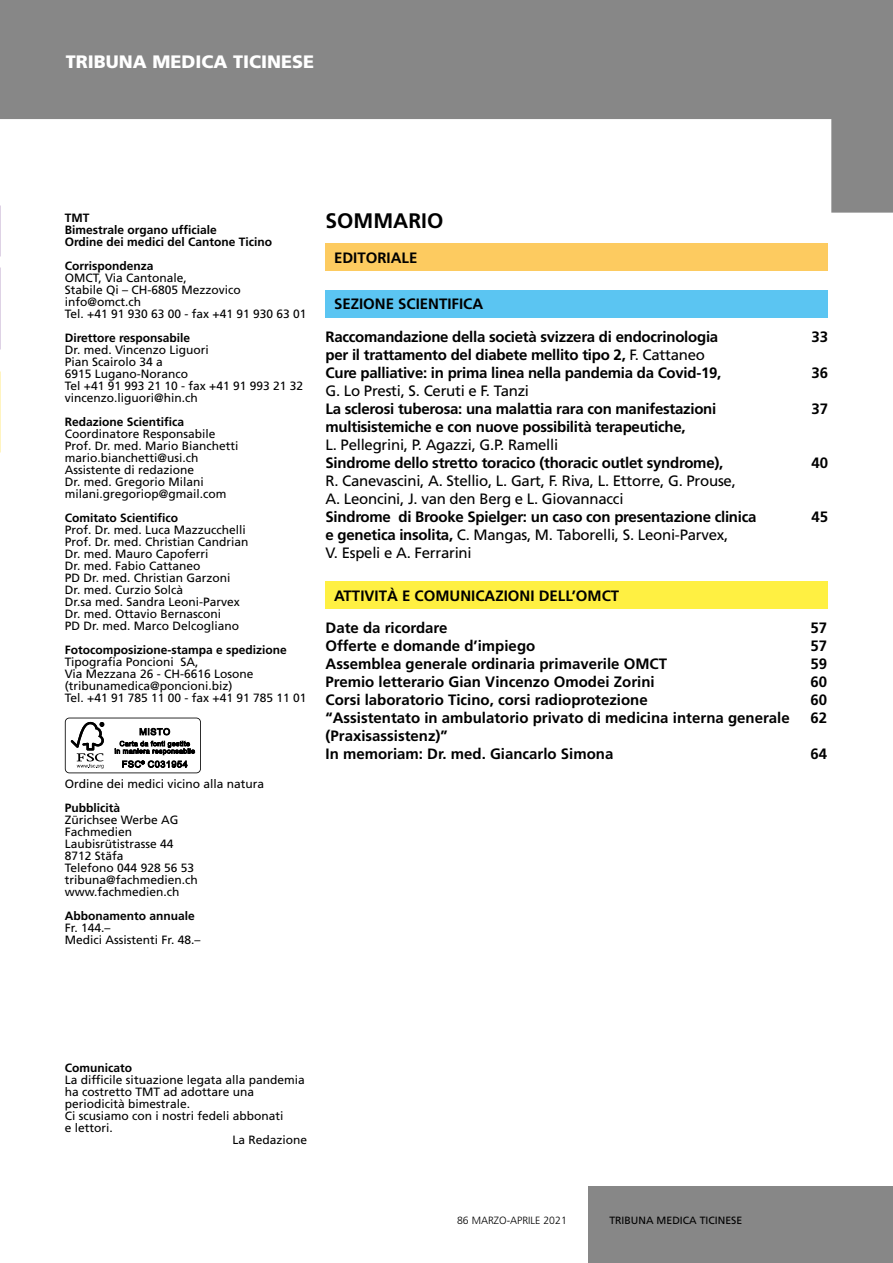
<style>
.page{position:relative;width:893px;height:1263px;background:#fff}
.page>*{position:absolute;margin:0;border:0;box-sizing:border-box;transform-origin:0 0}
.t1{font:700 21px "Frutiger";color:#000}
.t2{font:900 18px "Frutiger";color:#fff}
.t3{font:700 15px/32.2px "Frutiger";letter-spacing:-.015em;color:#000}
.t4{font:15px/18px "Frutiger";letter-spacing:-.015em;color:#000}
.t5{font:12px/12px "Frutiger";color:#000}
.t6{font:700 12px/12px "Frutiger";color:#000}
.t7{font:10.5px "Frutiger";color:#000}
.t8{font:300 10.5px "Frutiger";color:#000}
.s1{font-weight:400}
.s2{font-weight:700}
</style>
<div class="page">
<div style="left:588px;top:1186px;width:305px;height:77px;background:#878787"></div>
<svg style="left:1px;top:0;width:892px;height:213px;fill:#878787"></svg>
<svg style="left:65px;top:718px;width:136px;height:55px"></svg>
<img style="left:0;top:0;width:1px;height:1082px">
<hr style="left:0;top:899px;width:1px;height:211px;background:#fff">
<img style="left:0;top:539px;width:1px;height:470px">
<div style="left:325px;top:243px;width:503px;height:28px;background:#fdcb60"></div>
<div style="left:325px;top:290px;width:503px;height:28px;background:#5bc5f2"></div>
<div style="left:325px;top:581px;width:503px;height:28px;background:#fff042"></div>
<h2 class="t2" style="left:66px;top:51px;width:250px">TRIBUNA MEDICA TICINESE</h2>
<p class="t6" style="left:65px;top:211px;width:209px">TMT<br>Bimestrale organo ufficiale<br>Ordine dei medici del Cantone Ticino</p>
<p class="t6" style="left:65px;top:259px;width:90px">Corrispondenza</p>
<p class="t5" style="left:65px;top:271px;width:243px">OMCT, Via Cantonale,<br>Stabile Qi – CH-6805 Mezzovico info@omct.ch<br>Tel. +41 91 930 63 00 - fax +41 91 930 63 01</p>
<p class="t6" style="left:65px;top:331px;width:127px">Direttore responsabile</p>
<p class="t5" style="left:65px;top:343px;width:240px">Dr. med. Vincenzo Liguori<br>Pian Scairolo 34 a<br>6915 Lugano-Noranco<br>Tel +41 91 993 21 10 - fax +41 91 993 21 32 vincenzo.liguori@hin.ch</p>
<p class="t6" style="left:65px;top:415px;width:121px">Redazione Scientifica</p>
<p class="t5" style="left:65px;top:427px;width:175px">Coordinatore Responsabile<br>Prof. Dr. med. Mario Bianchetti mario.bianchetti@usi.ch<br>Assistente di redazione<br>Dr. med. Gregorio Milani milani.gregoriop@gmail.com</p>
<p class="t6" style="left:65px;top:511px;width:115px">Comitato Scientifico</p>
<p class="t5" style="left:65px;top:523px;width:185px">Prof. Dr. med. Luca Mazzucchelli<br>Prof. Dr. med. Christian Candrian<br>Dr. med. Mauro Capoferri<br>Dr. med. Fabio Cattaneo<br>PD Dr. med. Christian Garzoni<br>Dr. med. Curzio Solcà<br>Dr.sa med. Sandra Leoni-Parvex<br>Dr. med. Ottavio Bernasconi<br>PD Dr. med. Marco Delcogliano</p>
<p class="t6" style="left:65px;top:643px;width:224px">Fotocomposizione-stampa e spedizione</p>
<p class="t5" style="left:65px;top:655px;width:243px">Tipografia Poncioni SA,<br>Via Mezzana 26 - CH-6616 Losone (tribunamedica@poncioni.biz)<br>Tel. +41 91 785 11 00 - fax +41 91 785 11 01</p>
<p class="t5" style="left:65px;top:778px;width:201px">Ordine dei medici vicino alla natura</p>
<p class="t6" style="left:65px;top:802px;width:57px">Pubblicità</p>
<p class="t5" style="left:65px;top:814px;width:134px">Zürichsee Werbe AG<br>Fachmedien<br>Laubisrütistrasse 44<br>8712 Stäfa<br>Telefono 044 928 56 53 tribuna@fachmedien.ch www.fachmedien.ch</p>
<p class="t6" style="left:65px;top:910px;width:132px">Abbonamento annuale</p>
<p class="t5" style="left:65px;top:922px;width:137px">Fr. 144.–<br>Medici Assistenti Fr. 48.–</p>
<h1 class="t1" style="left:325px;top:209px;width:119px">SOMMARIO</h1>
<p class="t3" style="left:334px;top:241px;width:85px">EDITORIALE</p>
<p class="t3" style="left:325px;top:288px;width:394px;text-indent:9px">SEZIONE SCIENTIFICA<br>Raccomandazione della società svizzera di endocrinologia</p>
<p class="t3" style="left:325px;top:346px;width:397px;line-height:18px">per il trattamento del diabete mellito tipo 2, <span class="s1">F. Cattaneo<br></span>Cure palliative: in prima linea nella pandemia da Covid-19,</p>
<p class="t3" style="left:811px;top:320px;width:18px">33</p>
<p class="t3" style="left:811px;top:356px;width:18px">36</p>
<p class="t4" style="left:325px;top:382px;width:205px">G. Lo Presti, S. Ceruti e F. Tanzi</p>
<p class="t3" style="left:325px;top:392px;width:392px">La sclerosi tuberosa: una malattia rara con manifestazioni</p>
<p class="t3" style="left:811px;top:392px;width:18px">37</p>
<p class="t3" style="left:325px;top:410px;width:362px">multisistemiche e con nuove possibilità terapeutiche,</p>
<p class="t4" style="left:325px;top:436px;width:234px">L. Pellegrini, P. Agazzi, G.P. Ramelli</p>
<p class="t3" style="left:325px;top:446px;width:399px">Sindrome dello stretto toracico (thoracic outlet syndrome),</p>
<p class="t3" style="left:811px;top:446px;width:18px">40</p>
<p class="t4" style="left:325px;top:472px;width:412px">R. Canevascini, A. Stellio, L. Gart, F. Riva, L. Ettorre, G. Prouse,<br>A. Leoncini, J. van den Berg e L. Giovannacci</p>
<p class="t3" style="left:325px;top:500px;width:432px">Sindrome di Brooke Spielger: un caso con presentazione clinica</p>
<p class="t3" style="left:811px;top:500px;width:18px">45</p>
<p class="t4" style="left:325px;top:526px;width:404px"><span class="s2">e genetica insolita,</span> C. Mangas, M. Taborelli, S. Leoni-Parvex,<br>V. Espeli e A. Ferrarini</p>
<p class="t3" style="left:325px;top:579px;width:295px;text-indent:9px">ATTIVITÀ E COMUNICAZIONI DELL’OMCT<br>Date da ricordare</p>
<p class="t3" style="left:811px;top:611px;width:18px">57</p>
<p class="t3" style="left:325px;top:629px;width:211px">Offerte e domande d’impiego</p>
<p class="t3" style="left:811px;top:629px;width:18px">57</p>
<p class="t3" style="left:325px;top:647px;width:343px">Assemblea generale ordinaria primaverile OMCT</p>
<p class="t3" style="left:811px;top:647px;width:18px">59</p>
<p class="t3" style="left:325px;top:665px;width:331px">Premio letterario Gian Vincenzo Omodei Zorini</p>
<p class="t3" style="left:811px;top:665px;width:18px">60</p>
<p class="t3" style="left:325px;top:683px;width:324px">Corsi laboratorio Ticino, corsi radioprotezione</p>
<p class="t3" style="left:811px;top:683px;width:18px">60</p>
<p class="t3" style="left:325px;top:701px;width:466px">“Assistentato in ambulatorio privato di medicina interna generale</p>
<p class="t3" style="left:811px;top:701px;width:18px">62</p>
<p class="t3" style="left:325px;top:727px;width:289px;line-height:18px">(Praxisassistenz)”<br>In memoriam: Dr. med. Giancarlo Simona</p>
<p class="t3" style="left:811px;top:737px;width:18px">64</p>
<p class="t6" style="left:65px;top:1061px;width:69px">Comunicato</p>
<p class="t5" style="left:65px;top:1073px;width:241px">La difficile situazione legata alla pandemia</p>
<p class="t5" style="left:65px;top:1085px;width:191px">ha costretto TMT ad adottare una</p>
<p class="t5" style="left:65px;top:1097px;width:127px">periodicità bimestrale.</p>
<p class="t5" style="left:65px;top:1109px;width:220px">Ci scusiamo con i nostri fedeli abbonati</p>
<p class="t5" style="left:65px;top:1121px;width:50px">e lettori.</p>
<p class="t5" style="left:233px;top:1133px;width:76px">La Redazione</p>
<p class="t8" style="left:457px;top:1214px;width:111px">86 MARZO-APRILE 2021</p>
<p class="t7" style="left:609px;top:1214px;width:135px">TRIBUNA MEDICA TICINESE</p>
</div>
